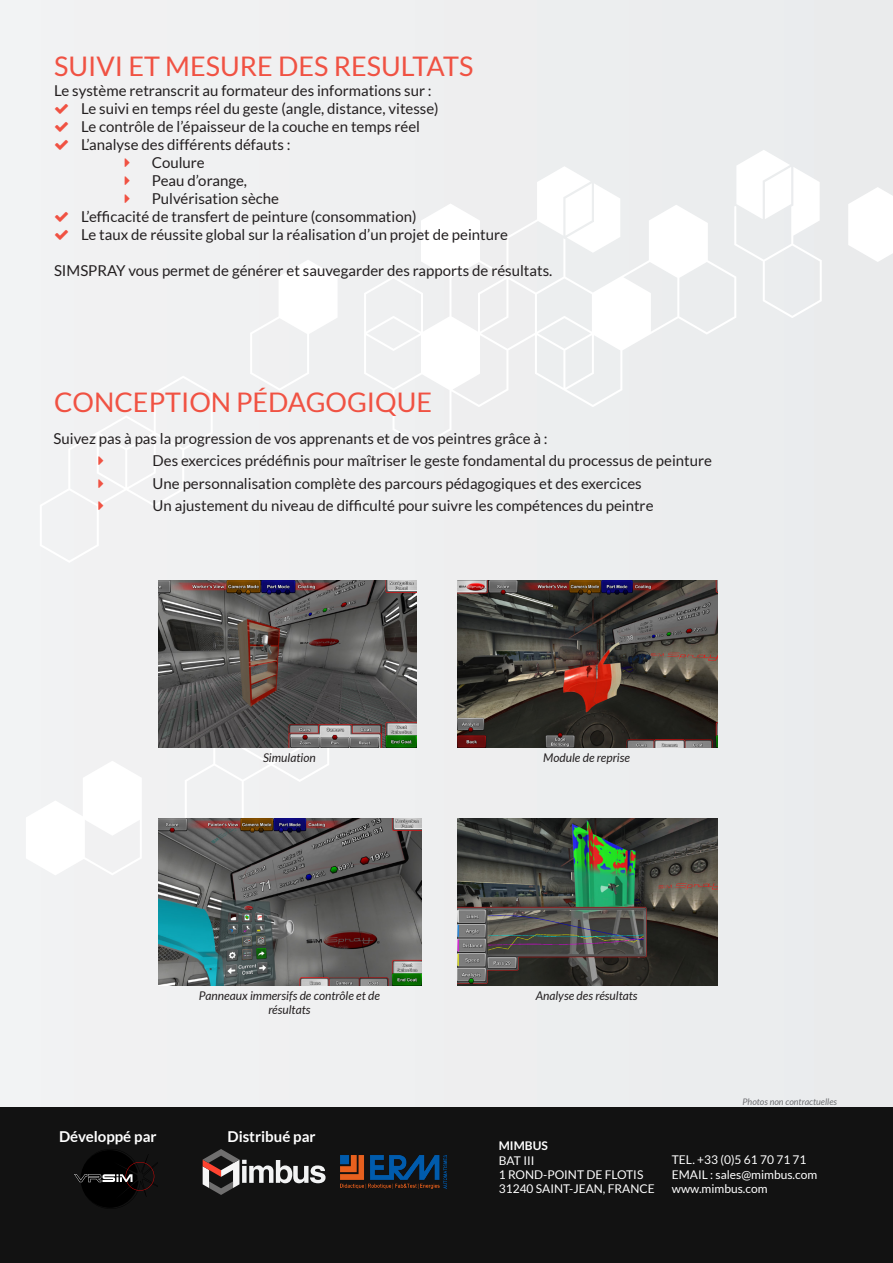
<style>
.page{position:relative;width:893px;height:1263px;background:#eeeeef}
.page>*{position:absolute;margin:0;border:0;box-sizing:border-box;transform-origin:0 0}
.t1{font:27px "Lato";color:#f05243}
.t2{font:15px "Lato";color:#231f20}
.t3{font:700 15px "Lato";color:#fff}
.t4{font:12px "Lato";color:#fff}
.t5{font:italic 12px "Lato";color:#231f20}
.t6{font:700 12px "Lato";color:#fff}
.t7{font:italic 9px "Lato";color:#6c6d70}
</style>
<div class="page">
<svg style="left:40px;top:150px;width:853px;height:413px"></svg>
<svg style="left:26px;top:651px;width:332px;height:224px"></svg>
<div style="left:0;top:1108px;width:893px;height:155px;background:#121212"></div>
<img style="left:457px;top:819px;width:260px;height:167px">
<img style="left:159px;top:819px;width:262px;height:166px">
<img style="left:458px;top:580px;width:259px;height:167px">
<img style="left:159px;top:580px;width:257px;height:167px">
<img style="left:340px;top:1155px;width:106px;height:33px">
<svg style="left:203px;top:1149px;width:123px;height:46px"></svg>
<svg style="left:74px;top:1150px;width:83px;height:58px"></svg>
<svg style="left:125px;top:158px;width:5px;height:9px"></svg>
<svg style="left:125px;top:176px;width:5px;height:9px"></svg>
<svg style="left:125px;top:194px;width:5px;height:9px"></svg>
<svg style="left:55px;top:212px;width:13px;height:10px"></svg>
<svg style="left:55px;top:230px;width:13px;height:10px"></svg>
<svg style="left:99px;top:456px;width:4px;height:9px"></svg>
<svg style="left:99px;top:479px;width:4px;height:9px"></svg>
<svg style="left:99px;top:501px;width:4px;height:9px"></svg>
<p class="t1" style="left:54px;top:51px;width:420px">SUIVI ET MESURE DES RESULTATS</p>
<p class="t2" style="left:54px;top:82px;width:379px">Le système retranscrit au formateur des informations sur :</p>
<p class="t2" style="left:81px;top:100px;width:359px">Le suivi en temps réel du geste (angle, distance, vitesse)</p>
<p class="t2" style="left:81px;top:118px;width:341px">Le contrôle de l’épaisseur de la couche en temps réel</p>
<p class="t2" style="left:81px;top:136px;width:211px">L’analyse des différents défauts :</p>
<p class="t2" style="left:152px;top:154px;width:55px">Coulure</p>
<p class="t2" style="left:152px;top:172px;width:97px">Peau d’orange,</p>
<p class="t2" style="left:152px;top:190px;width:129px">Pulvérisation sèche</p>
<p class="t2" style="left:81px;top:208px;width:337px">L’efficacité de transfert de peinture (consommation)</p>
<p class="t2" style="left:81px;top:226px;width:429px">Le taux de réussite global sur la réalisation d’un projet de peinture</p>
<p class="t2" style="left:54px;top:262px;width:500px">SIMSPRAY vous permet de générer et sauvegarder des rapports de résultats.</p>
<p class="t1" style="left:54px;top:387px;width:380px">CONCEPTION PÉDAGOGIQUE</p>
<p class="t2" style="left:54px;top:430px;width:496px">Suivez pas à pas la progression de vos apprenants et de vos peintres grâce à :</p>
<p class="t2" style="left:153px;top:452px;width:561px">Des exercices prédéfinis pour maîtriser le geste fondamental du processus de peinture</p>
<p class="t2" style="left:153px;top:475px;width:491px">Une personnalisation complète des parcours pédagogiques et des exercices</p>
<p class="t2" style="left:153px;top:497px;width:502px">Un ajustement du niveau de difficulté pour suivre les compétences du peintre</p>
<p class="t5" style="left:263px;top:750px;width:54px">Simulation</p>
<p class="t5" style="left:543px;top:750px;width:88px">Module de reprise</p>
<p class="t5" style="left:199px;top:989px;width:183px">Panneaux immersifs de contrôle et de</p>
<p class="t5" style="left:536px;top:989px;width:103px">Analyse des résultats</p>
<p class="t5" style="left:268px;top:1003px;width:44px">résultats</p>
<p class="t3" style="left:59px;top:1128px;width:99px">Développé par</p>
<p class="t3" style="left:227px;top:1128px;width:90px">Distribué par</p>
<p class="t6" style="left:499px;top:1139px;width:51px">MIMBUS</p>
<p class="t4" style="left:499px;top:1153px;width:37px">BAT III</p>
<p class="t4" style="left:499px;top:1168px;width:146px">1 ROND-POINT DE FLOTIS</p>
<p class="t4" style="left:499px;top:1182px;width:157px">31240 SAINT-JEAN, FRANCE</p>
<p class="t7" style="left:742px;top:1097px;width:96px">Photos non contractuelles</p>
<p class="t4" style="left:672px;top:1153px;width:136px">TEL. +33 (0)5 61 70 71 71</p>
<p class="t4" style="left:672px;top:1167px;width:147px">EMAIL : sales@mimbus.com</p>
<p class="t4" style="left:672px;top:1182px;width:97px">www.mimbus.com</p>
</div>
